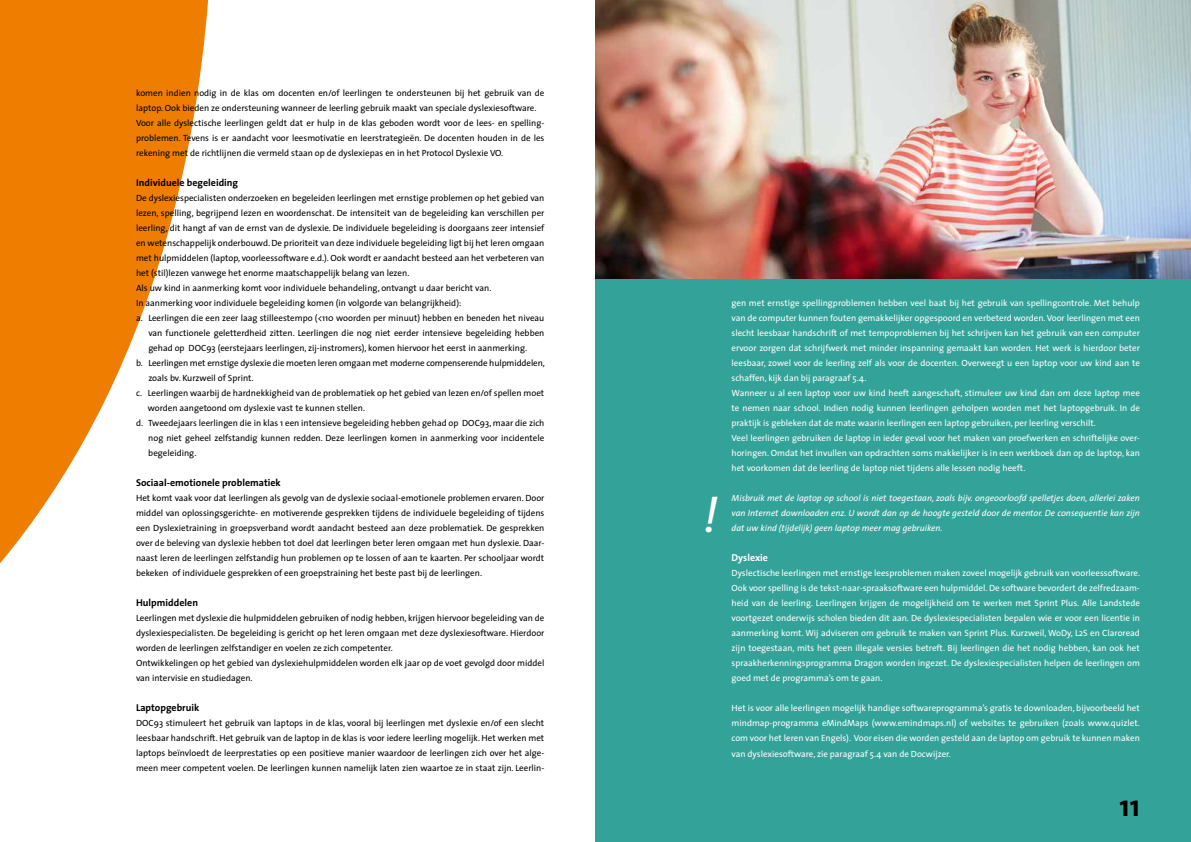
<style>
.page{position:relative;width:1191px;height:842px;background:#fff}
.page>*{position:absolute;margin:0;border:0;box-sizing:border-box;transform-origin:0 0}
.t1{font:italic 49.8px "The Sans";color:#fff}
.t2{font:700 30px "The Sans";color:#000}
.t3{font:700 10px "The Sans";color:#000}
.t4{font:700 10px "The Sans";color:#fff}
.t5{font:9px/15px "The Sans";color:#000}
.t6{font:9px/15px "The Sans";color:#fff;text-align:justify}
.t7{font:italic 9px/15px "The Sans";color:#fff;text-align:justify}
</style>
<div class="page">
<svg style="left:0;top:0;width:209px;height:563px"></svg>
<div style="left:595px;top:179px;width:596px;height:663px;background:#33a299"></div>
<img style="left:595px;top:0;width:596px;height:278px">
<p class="t5" style="left:136px;top:86px;width:410px">komen indien nodig in de klas om docenten en/of leerlingen te ondersteunen bij het gebruik van de laptop. Ook bieden ze ondersteuning wanneer de leerling gebruik maakt van speciale dyslexiesoftware.<br>Voor alle dyslectische leerlingen geldt dat er hulp in de klas geboden wordt voor de lees- en spelling&shy;problemen. Tevens is er aandacht voor leesmotivatie en leerstrategieën. De docenten houden in de les rekening met de richtlijnen die vermeld staan op de dyslexiepas en in het Protocol Dyslexie VO.</p>
<p class="t3" style="left:136px;top:175px;width:104px">Individuele begeleiding</p>
<p class="t5" style="left:136px;top:191px;width:410px">De dyslexiespecialisten onderzoeken en begeleiden leerlingen met ernstige problemen op het gebied van</p>
<p class="t5" style="left:136px;top:206px;width:410px">lezen, spelling, begrijpend lezen en woordenschat. De intensiteit van de begeleiding kan verschillen per</p>
<p class="t5" style="left:136px;top:221px;width:410px">leerling, dit hangt af van de ernst van de dyslexie. De individuele begeleiding is doorgaans zeer intensief</p>
<p class="t5" style="left:136px;top:236px;width:410px">en wetenschappelijk onderbouwd. De prioriteit van deze individuele begeleiding ligt bij het leren omgaan</p>
<p class="t5" style="left:136px;top:251px;width:410px">met hulpmiddelen (laptop, voorleessoftware e.d.). Ook wordt er aandacht besteed aan het verbeteren van</p>
<p class="t5" style="left:136px;top:266px;width:275px">het (stil)lezen vanwege het enorme maatschappelijk belang van lezen.</p>
<p class="t5" style="left:136px;top:281px;width:357px">Als uw kind in aanmerking komt voor individuele behandeling, ontvangt u daar bericht van.</p>
<p class="t5" style="left:136px;top:296px;width:327px">In aanmerking voor individuele begeleiding komen (in volgorde van belangrijkheid):</p>
<p class="t5" style="left:136px;top:311px;width:410px">a. Leerlingen die een zeer laag stilleestempo (&lt;110 woorden per minuut) hebben en beneden het niveau</p>
<p class="t5" style="left:148px;top:326px;width:397px">van functionele geletterdheid zitten. Leerlingen die nog niet eerder intensieve begeleiding hebben</p>
<p class="t5" style="left:148px;top:341px;width:380px">gehad op DOC93 (eerstejaars leerlingen, zij-instromers), komen hiervoor het eerst in aanmerking.</p>
<p class="t5" style="left:136px;top:356px;width:410px">b. Leerlingen met ernstige dyslexie die moeten leren omgaan met moderne compenserende hulpmiddelen,</p>
<p class="t5" style="left:148px;top:371px;width:107px">zoals bv. Kurzweil of Sprint.</p>
<p class="t5" style="left:136px;top:386px;width:410px">c. Leerlingen waarbij de hardnekkigheid van de problematiek op het gebied van lezen en/of spellen moet</p>
<p class="t5" style="left:148px;top:401px;width:219px">worden aangetoond om dyslexie vast te kunnen stellen.</p>
<p class="t5" style="left:136px;top:416px;width:410px">d. Tweedejaars leerlingen die in klas 1 een intensieve begeleiding hebben gehad op DOC93, maar die zich</p>
<p class="t5" style="left:148px;top:431px;width:397px">nog niet geheel zelfstandig kunnen redden. Deze leerlingen komen in aanmerking voor incidentele</p>
<p class="t5" style="left:148px;top:446px;width:50px">begeleiding.</p>
<p class="t3" style="left:136px;top:475px;width:146px">Sociaal-emotionele problematiek</p>
<p class="t5" style="left:136px;top:491px;width:410px;text-align:justify">Het komt vaak voor dat leerlingen als gevolg van de dyslexie sociaal-emotionele problemen ervaren. Door middel van oplossingsgerichte- en motiverende gesprekken tijdens de individuele begeleiding of tijdens een Dyslexietraining in groepsverband wordt aandacht besteed aan deze problematiek. De gesprekken over de beleving van dyslexie hebben tot doel dat leerlingen beter leren omgaan met hun dyslexie. Daar&shy;naast leren de leerlingen zelfstandig hun problemen op te lossen of aan te kaarten. Per schooljaar wordt bekeken of individuele gesprekken of een groepstraining het beste past bij de leerlingen.</p>
<p class="t3" style="left:136px;top:595px;width:63px">Hulpmiddelen</p>
<p class="t5" style="left:136px;top:611px;width:410px">Leerlingen met dyslexie die hulpmiddelen gebruiken of nodig hebben, krijgen hiervoor begeleiding van de dyslexiespecialisten. De begeleiding is gericht op het leren omgaan met deze dyslexiesoftware. Hierdoor worden de leerlingen zelfstandiger en voelen ze zich competenter.<br>Ontwikkelingen op het gebied van dyslexiehulpmiddelen worden elk jaar op de voet gevolgd door middel van intervisie en studiedagen.</p>
<p class="t3" style="left:136px;top:700px;width:65px">Laptopgebruik</p>
<p class="t5" style="left:136px;top:716px;width:410px;text-align:justify">DOC93 stimuleert het gebruik van laptops in de klas, vooral bij leerlingen met dyslexie en/of een slecht leesbaar handschrift. Het gebruik van de laptop in de klas is voor iedere leerling mogelijk. Het werken met laptops beïnvloedt de leerprestaties op een positieve manier waardoor de leerlingen zich over het alge&shy;meen meer competent voelen. De leerlingen kunnen namelijk laten zien waartoe ze in staat zijn. Leerlin-</p>
<h1 class="t1" style="left:703px;top:473px;width:16px">!</h1>
<p class="t6" style="left:731px;top:296px;width:410px;text-align:left">gen met ernstige spellingproblemen hebben veel baat bij het gebruik van spellingcontrole. Met behulp van de computer kunnen fouten gemakkelijker opgespoord en verbeterd worden. Voor leerlingen met een slecht leesbaar handschrift of met tempoproblemen bij het schrijven kan het gebruik van een computer ervoor zorgen dat schrijfwerk met minder inspanning gemaakt kan worden. Het werk is hierdoor beter leesbaar, zowel voor de leerling zelf als voor de docenten. Overweegt u een laptop voor uw kind aan te schaffen, kijk dan bij paragraaf 5.4.<br>Wanneer u al een laptop voor uw kind heeft aangeschaft, stimuleer uw kind dan om deze laptop mee te nemen naar school. Indien nodig kunnen leerlingen geholpen worden met het laptopgebruik. In de praktijk is gebleken dat de mate waarin leerlingen een laptop gebruiken, per leerling verschilt.<br>Veel leerlingen gebruiken de laptop in ieder geval voor het maken van proefwerken en schriftelijke over&shy;horingen. Omdat het invullen van opdrachten soms makkelijker is in een werkboek dan op de laptop, kan het voorkomen dat de leerling de laptop niet tijdens alle lessen nodig heeft.</p>
<p class="t7" style="left:731px;top:491px;width:410px">Misbruik met de laptop op school is niet toegestaan, zoals bijv. ongeoorloofd spelletjes doen, allerlei zaken van Internet downloaden enz. U wordt dan op de hoogte gesteld door de mentor. De consequentie kan zijn dat uw kind (tijdelijk) geen laptop meer mag gebruiken.</p>
<p class="t4" style="left:731px;top:550px;width:38px">Dyslexie</p>
<p class="t6" style="left:731px;top:566px;width:410px">Dyslectische leerlingen met ernstige leesproblemen maken zoveel mogelijk gebruik van voorleessoftware.<br>Ook voor spelling is de tekst-naar-spraaksoftware een hulpmiddel. De software bevordert de zelfredzaam&shy;heid van de leerling. Leerlingen krijgen de mogelijkheid om te werken met Sprint Plus. Alle Landstede voortgezet onderwijs scholen bieden dit aan. De dyslexiespecialisten bepalen wie er voor een licentie in aanmerking komt. Wij adviseren om gebruik te maken van Sprint Plus. Kurzweil, WoDy, L2S en Claroread zijn toegestaan, mits het geen illegale versies betreft. Bij leerlingen die het nodig hebben, kan ook het spraakherkenningsprogramma Dragon worden ingezet. De dyslexiespecialisten helpen de leerlingen om goed met de programma’s om te gaan.</p>
<p class="t6" style="left:731px;top:701px;width:410px">Het is voor alle leerlingen mogelijk handige softwareprogramma’s gratis te downloaden, bijvoorbeeld het mindmap-programma eMindMaps (www.emindmaps.nl) of websites te gebruiken (zoals www.quizlet. com voor het leren van Engels). Voor eisen die worden gesteld aan de laptop om gebruik te kunnen maken van dyslexiesoftware, zie paragraaf 5.4 van de Docwijzer.</p>
<h2 class="t2" style="left:1119px;top:781px;width:22px">11</h2>
</div>
